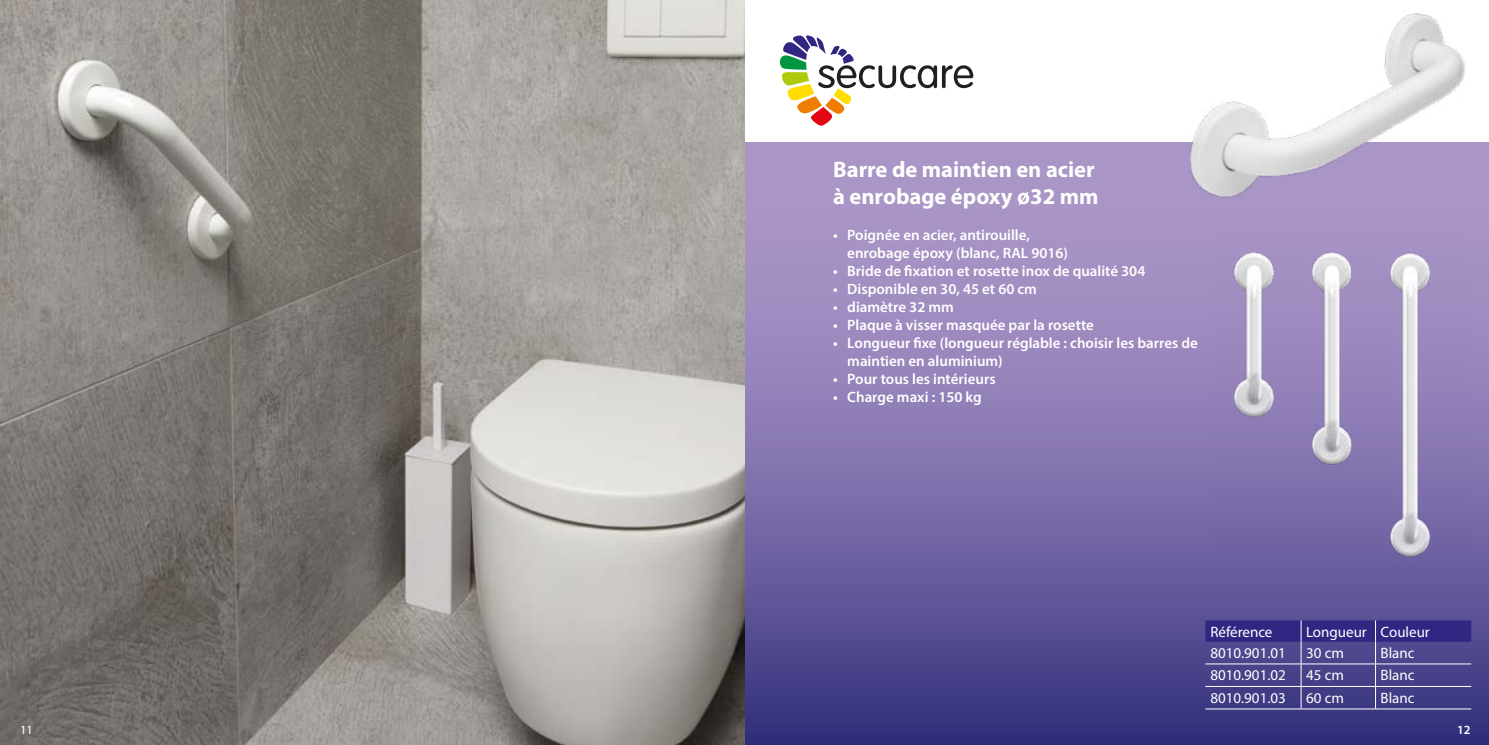
<style>
.page{position:relative;width:1489px;height:745px;background:#fff}
.page>*{position:absolute;margin:0;border:0;box-sizing:border-box;transform-origin:0 0}
.t1{font:700 22.5px/27px "Myriad Pro";color:#fff}
.t2{font:600 15px/18px "Myriad Pro";color:#fff}
.t3{font:15px "Myriad Pro";color:#fff}
.t4{font:12.5px "Myriad Pro";color:#fff}
.t5{font:600 12.5px "Myriad Pro";color:#fff}
</style>
<div class="page">
<svg style="left:744px;top:142px;width:744px;height:602px;background:#7d6eaa"></svg>
<svg style="left:779px;top:35px;width:194px;height:91px"></svg>
<img style="left:0;top:0;width:744px;height:744px">
<svg style="left:1205px;top:620px;width:265px;height:88px;background:#4a448d"></svg>
<hr style="left:1205px;top:708px;width:95px;height:1px;background:#fff">
<hr style="left:1300px;top:708px;width:75px;height:1px;background:#fff">
<hr style="left:1375px;top:708px;width:95px;height:1px;background:#fff">
<img style="left:1170px;top:13px;width:317px;height:193px">
<img style="left:1212px;top:235px;width:256px;height:340px">
<h1 class="t1" style="left:833px;top:155px;width:267px">Barre de maintien en acier à enrobage époxy ø32 mm</h1>
<p class="t2" style="left:847px;top:225px;width:222px;text-indent:-14px">• Poignée en acier, antirouille, enrobage époxy (blanc, RAL 9016)</p>
<p class="t2" style="left:833px;top:261px;width:314px">• Bride de fixation et rosette inox de qualité 304</p>
<p class="t2" style="left:833px;top:279px;width:205px">• Disponible en 30, 45 et 60 cm</p>
<p class="t2" style="left:833px;top:297px;width:122px">• diamètre 32 mm</p>
<p class="t2" style="left:833px;top:315px;width:262px">• Plaque à visser masquée par la rosette</p>
<p class="t2" style="left:847px;top:333px;width:352px;text-indent:-14px">• Longueur fixe (longueur réglable : choisir les barres de maintien en aluminium)</p>
<p class="t2" style="left:833px;top:369px;width:164px">• Pour tous les intérieurs</p>
<p class="t2" style="left:833px;top:387px;width:150px">• Charge maxi : 150 kg</p>
<p class="t3" style="left:1210px;top:622px;width:64px">Référence</p>
<p class="t3" style="left:1305px;top:622px;width:125px">Longueur Couleur</p>
<p class="t3" style="left:1210px;top:643px;width:77px">8010.901.01</p>
<p class="t3" style="left:1305px;top:643px;width:39px">30 cm</p>
<p class="t3" style="left:1380px;top:643px;width:35px">Blanc</p>
<p class="t3" style="left:1210px;top:665px;width:77px">8010.901.02</p>
<p class="t3" style="left:1305px;top:665px;width:39px">45 cm</p>
<p class="t3" style="left:1380px;top:665px;width:35px">Blanc</p>
<p class="t3" style="left:1210px;top:688px;width:77px">8010.901.03</p>
<p class="t3" style="left:1305px;top:688px;width:39px">60 cm</p>
<p class="t3" style="left:1380px;top:688px;width:35px">Blanc</p>
<p class="t4" style="left:20px;top:721px;width:14px">11</p>
<p class="t5" style="left:1456px;top:721px;width:15px">12</p>
</div>
